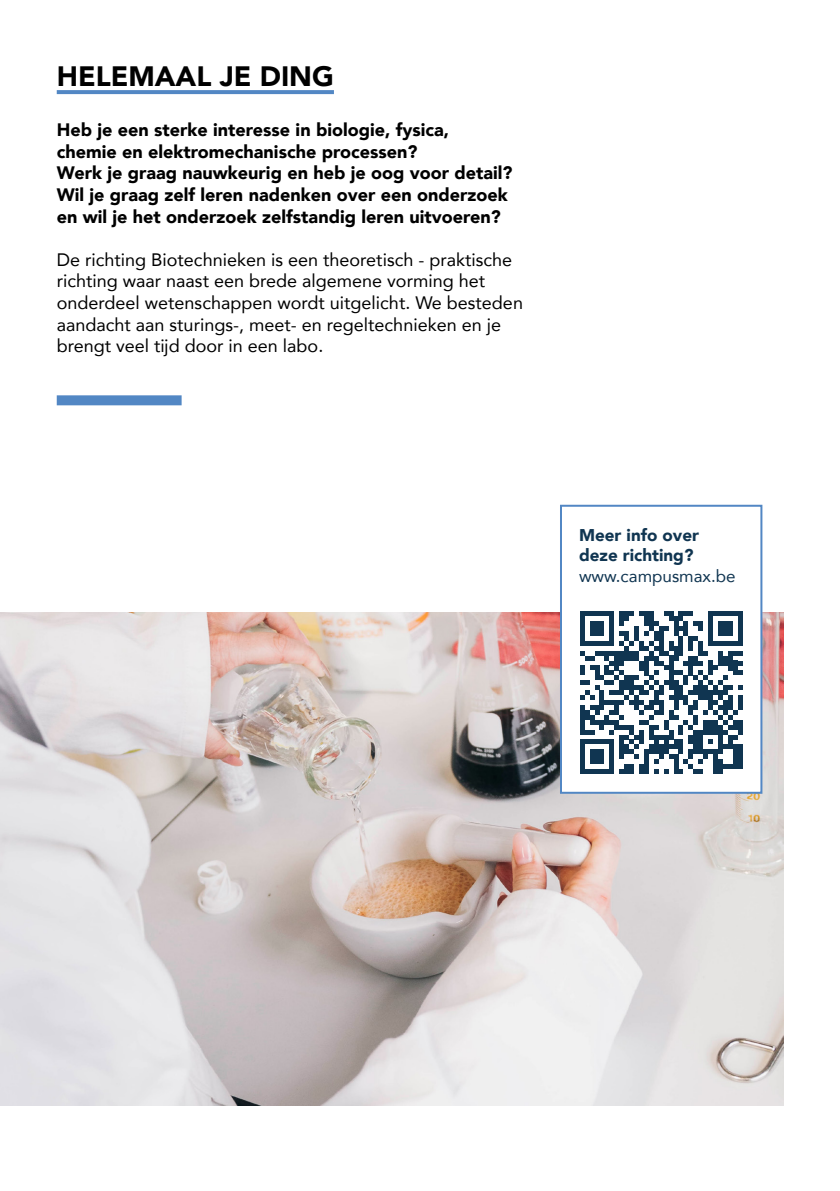
<style>
.page{position:relative;width:840px;height:1191px;background:#fff}
.page>*{position:absolute;margin:0;border:0;box-sizing:border-box;transform-origin:0 0}
.t1{font:900 28px "Avenir";color:#000}
.t2{font:18px/21.6px "Avenir";color:#000}
.t3{font:900 18px/21.6px "Avenir";color:#000}
.t4{font:900 17px/20.4px "Avenir";color:#103551}
.t5{font:17px "Avenir";color:#103551}
</style>
<div class="page">
<img style="left:0;top:612px;width:782px;height:494px">
<svg style="left:57px;top:90px;width:277px;height:4px"></svg>
<div style="left:560px;top:506px;width:201px;height:286px;background:#fff"></div>
<div style="left:559px;top:505px;width:203px;height:288px;border:2px solid #5287c4"></div>
<svg style="left:580px;top:611px;width:162px;height:163px"></svg>
<div style="left:57px;top:395px;width:124px;height:10px;background:#5287c4"></div>
<h1 class="t1" style="left:57px;top:52px;width:278px">HELEMAAL JE DING</h1>
<p class="t3" style="left:57px;top:119px;width:457px">Heb je een sterke interesse in biologie, fysica, chemie en elektromechanische processen?<br>Werk je graag nauwkeurig en heb je oog voor detail?<br>Wil je graag zelf leren nadenken over een onderzoek en wil je het onderzoek zelfstandig leren uitvoeren?</p>
<p class="t2" style="left:57px;top:248px;width:467px">De richting Biotechnieken is een theoretisch - praktische richting waar naast een brede algemene vorming het onderdeel wetenschappen wordt uitgelicht. We besteden aandacht aan sturings-, meet- en regeltechnieken en je brengt veel tijd door in een labo.</p>
<p class="t4" style="left:578px;top:524px;width:121px">Meer info over deze richting?</p>
<p class="t5" style="left:578px;top:562px;width:158px">www.campusmax.be</p>
</div>
